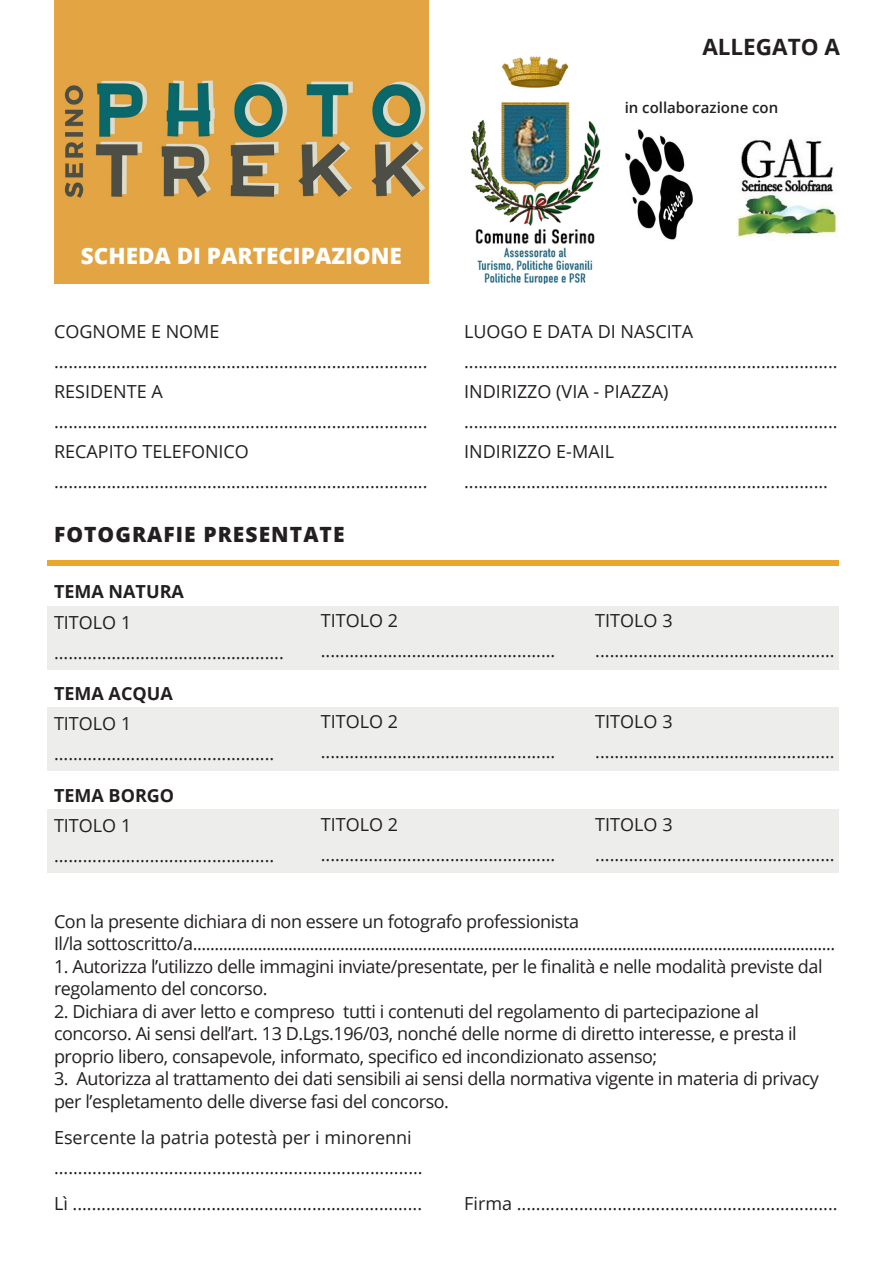
<style>
.page{position:relative;width:893px;height:1263px;background:#fff}
.page>*{position:absolute;margin:0;border:0;box-sizing:border-box;transform-origin:0 0}
.t1{font:800 22.5px "Open Sans";color:#fff}
.t2{font:700 22.5px "Open Sans";color:#231f20}
.t3{font:800 21px "Open Sans";letter-spacing:.05em;color:#231f20}
.t4{font:18px/22.5px "Open Sans";letter-spacing:-.025em;color:#231f20}
.t5{font:18px "Open Sans";color:#231f20}
.t6{font:700 18px "Open Sans";color:#231f20}
.t7{font:600 15px "Open Sans";color:#231f20}
</style>
<div class="page">
<img style="left:470px;top:55px;width:131px;height:228px">
<img style="left:625px;top:129px;width:68px;height:111px">
<img style="left:736px;top:138px;width:102px;height:99px">
<div style="left:54px;top:0;width:375px;height:283px;background:#e3a443"></div>
<div style="left:47px;top:606px;width:791px;height:63px;background:#ededec"></div>
<div style="left:47px;top:707px;width:791px;height:63px;background:#ededec"></div>
<div style="left:47px;top:809px;width:791px;height:64px;background:#ededec"></div>
<div style="left:47px;top:560px;width:791px;height:6px;background:#eba72c"></div>
<img style="left:64px;top:81px;width:362px;height:117px">
<p class="t2" style="left:702px;top:31px;width:139px">ALLEGATO A</p>
<p class="t7" style="left:625px;top:97px;width:155px">in collaborazione con</p>
<p class="t1" style="left:81px;top:239px;width:323px">SCHEDA DI PARTECIPAZIONE</p>
<p class="t5" style="left:54px;top:319px;width:167px">COGNOME E NOME</p>
<p class="t4" style="left:54px;top:350px;width:375px">..............................................................................</p>
<p class="t5" style="left:54px;top:379px;width:110px">RESIDENTE A</p>
<p class="t4" style="left:54px;top:410px;width:375px">..............................................................................</p>
<p class="t5" style="left:54px;top:439px;width:196px">RECAPITO TELEFONICO</p>
<p class="t4" style="left:54px;top:470px;width:375px">..............................................................................</p>
<p class="t3" style="left:54px;top:518px;width:292px">FOTOGRAFIE PRESENTATE</p>
<p class="t5" style="left:464px;top:319px;width:230px">LUOGO E DATA DI NASCITA</p>
<p class="t4" style="left:464px;top:350px;width:375px">..............................................................................</p>
<p class="t5" style="left:464px;top:379px;width:206px">INDIRIZZO (VIA - PIAZZA)</p>
<p class="t4" style="left:464px;top:410px;width:375px">..............................................................................</p>
<p class="t5" style="left:464px;top:439px;width:151px">INDIRIZZO E-MAIL</p>
<p class="t4" style="left:464px;top:470px;width:365px">............................................................................</p>
<p class="t6" style="left:54px;top:579px;width:131px">TEMA NATURA</p>
<p class="t4" style="left:54px;top:610px;width:79px">TITOLO 1</p>
<p class="t4" style="left:54px;top:640px;width:231px">................................................</p>
<p class="t6" style="left:54px;top:681px;width:120px">TEMA ACQUA</p>
<p class="t4" style="left:54px;top:712px;width:79px">TITOLO 1</p>
<p class="t4" style="left:54px;top:742px;width:222px">..............................................</p>
<p class="t6" style="left:54px;top:783px;width:122px">TEMA BORGO</p>
<p class="t4" style="left:54px;top:814px;width:79px">TITOLO 1</p>
<p class="t4" style="left:54px;top:844px;width:222px">..............................................</p>
<p class="t4" style="left:321px;top:609px;width:79px">TITOLO 2</p>
<p class="t4" style="left:321px;top:639px;width:236px">.................................................</p>
<p class="t4" style="left:321px;top:710px;width:79px">TITOLO 2</p>
<p class="t4" style="left:321px;top:740px;width:236px">.................................................</p>
<p class="t4" style="left:321px;top:812px;width:79px">TITOLO 2</p>
<p class="t4" style="left:321px;top:842px;width:236px">.................................................</p>
<p class="t4" style="left:595px;top:609px;width:79px">TITOLO 3</p>
<p class="t4" style="left:595px;top:639px;width:241px">..................................................</p>
<p class="t4" style="left:595px;top:710px;width:79px">TITOLO 3</p>
<p class="t4" style="left:595px;top:740px;width:241px">..................................................</p>
<p class="t4" style="left:595px;top:812px;width:79px">TITOLO 3</p>
<p class="t4" style="left:595px;top:842px;width:241px">..................................................</p>
<p class="t4" style="left:54px;top:909px;width:526px">Con la presente dichiara di non essere un fotografo professionista</p>
<p class="t4" style="left:54px;top:932px;width:783px">Il/la sottoscritto/a....................................................................................................................................................</p>
<p class="t4" style="left:54px;top:954px;width:770px">1. Autorizza l’utilizzo delle immagini inviate/presentate, per le finalità e nelle modalità previste dal regolamento del concorso.</p>
<p class="t4" style="left:54px;top:999px;width:744px">2. Dichiara di aver letto e compreso tutti i contenuti del regolamento di partecipazione al concorso. Ai sensi dell’art. 13 D.Lgs.196/03, nonché delle norme di diretto interesse, e presta il proprio libero, consapevole, informato, specifico ed incondizionato assenso;</p>
<p class="t4" style="left:54px;top:1067px;width:766px">3. Autorizza al trattamento dei dati sensibili ai sensi della normativa vigente in materia di privacy per l’espletamento delle diverse fasi del concorso.</p>
<p class="t5" style="left:54px;top:1125px;width:359px">Esercente la patria potestà per i minorenni</p>
<p class="t4" style="left:54px;top:1155px;width:370px">.............................................................................</p>
<p class="t4" style="left:54px;top:1191px;width:370px">Lì .........................................................................</p>
<p class="t4" style="left:464px;top:1191px;width:375px">Firma ...................................................................</p>
</div>
